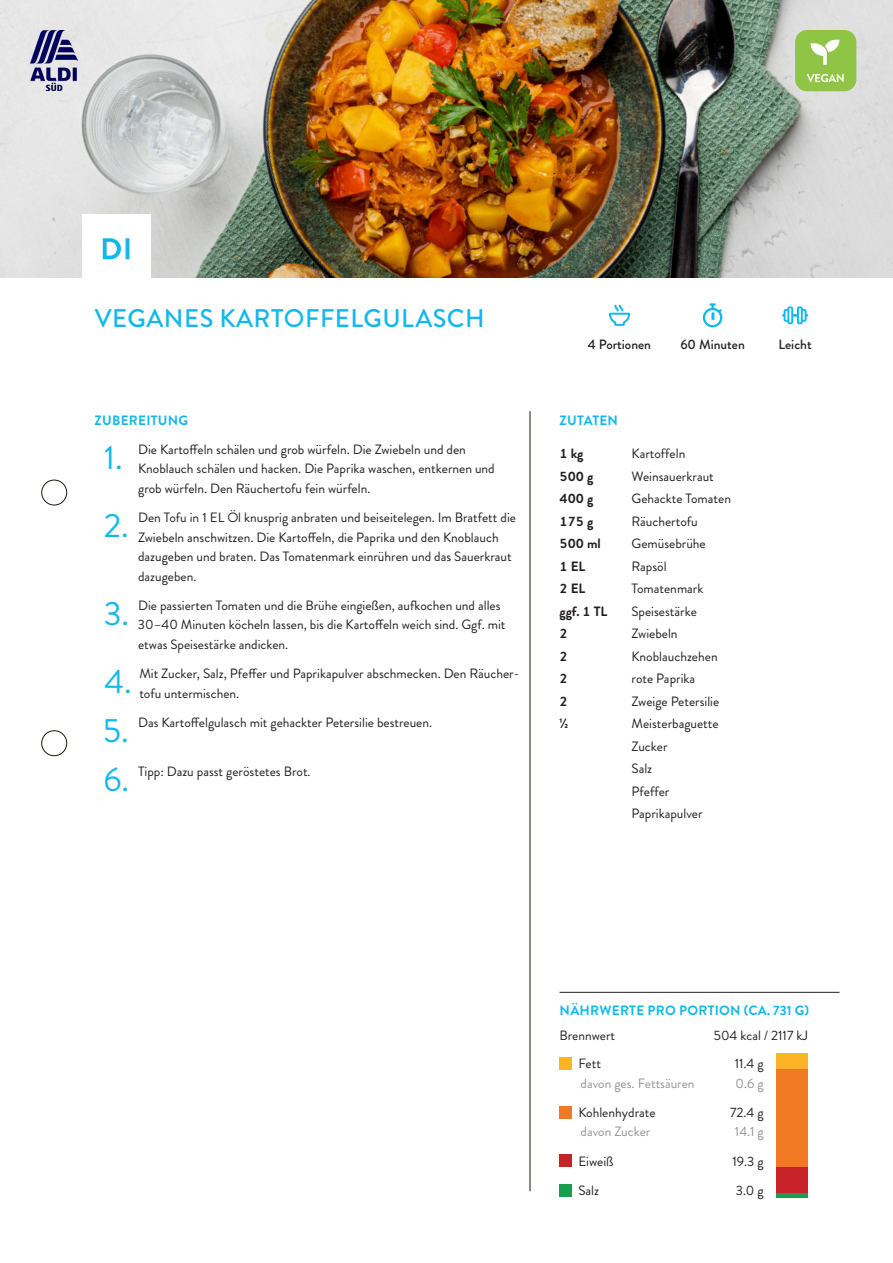
<style>
.page{position:relative;width:893px;height:1263px;background:#fff}
.page>*{position:absolute;margin:0;border:0;box-sizing:border-box;transform-origin:0 0}
.Zubereitungsliste{font:33.6px "Brandon Grotesque";color:#12b8ed}
.Headline_1{font:500 25.5px "Brandon Grotesque";letter-spacing:.02em;color:#12b8ed}
.Zubereitungsliste-2{font:13.5px/19.5px "Brandon Grotesque";color:#231f20}
.Absatzformat_1{font:13.5px "Brandon Grotesque";color:#231f20}
.Headline_2{font:700 13.5px "Brandon Grotesque";letter-spacing:.02em;color:#12b8ed}
.Naehrwerte_Liste{font:13.5px "Brandon Grotesque";color:#231f20}
.Naehrwerte_Liste-2{font:13.5px "Brandon Grotesque";color:#939598}
.Absatzformat_1-2{font:700 13.5px "Brandon Grotesque";color:#231f20}
.txt{font:500 13.5px "Brandon Grotesque";color:#231f20}
.Headline_2-2{font:13.5px "Brandon Grotesque";color:#231f20}
</style>
<div class="page">
<div style="left:42px;top:480px;width:25px;height:25px;border:1px solid #1d160f;border-radius:50%"></div>
<div style="left:42px;top:730px;width:25px;height:26px;border:1px solid #1d160f;border-radius:50%"></div>
<hr style="left:530px;top:411px;width:1px;height:780px;background:#1d160f">
<svg style="left:782px;top:306px;width:26px;height:18px"></svg>
<svg style="left:703px;top:303px;width:19px;height:24px"></svg>
<svg style="left:609px;top:305px;width:21px;height:21px"></svg>
<img style="left:0;top:0;width:893px;height:278px">
<div style="left:82px;top:214px;width:69px;height:69px;background:#fff"></div>
<img style="left:30px;top:30px;width:47px;height:60px">
<div style="left:560px;top:1057px;width:12px;height:13px;background:#fcb325"></div>
<div style="left:560px;top:1105px;width:12px;height:13px;background:#f27923"></div>
<div style="left:560px;top:1154px;width:12px;height:13px;background:#c62227"></div>
<div style="left:560px;top:1183px;width:12px;height:13px;background:#169f4e"></div>
<hr style="left:560px;top:992px;width:279px;height:1px;background:#231f20">
<div style="left:776px;top:1068px;width:32px;height:99px;background:#f27923"></div>
<div style="left:776px;top:1053px;width:32px;height:15px;background:#fcb325"></div>
<div style="left:776px;top:1167px;width:32px;height:26px;background:#c62227"></div>
<svg style="left:103px;top:238px;width:26px;height:21px"></svg>
<hr style="left:776px;top:1193px;width:32px;height:4px;background:#169f4e">
<div style="left:795px;top:30px;width:61px;height:61px;background:#8fc445;border-radius:12px"></div>
<svg style="left:807px;top:74px;width:37px;height:8px"></svg>
<svg style="left:810px;top:40px;width:29px;height:25px"></svg>
<p class="Headline_1" style="left:95px;top:301px;width:392px">VEGANES KARTOFFELGULASCH</p>
<p class="Headline_2" style="left:95px;top:411px;width:95px">ZUBEREITUNG</p>
<p class="Zubereitungsliste" style="left:104px;top:434px;width:20px">1.</p>
<p class="Zubereitungsliste-2" style="left:138px;top:440px;width:358px">Die Kartoffeln schälen und grob würfeln. Die Zwiebeln und den<br>Knoblauch schälen und hacken. Die Paprika waschen, entkernen und grob würfeln. Den Räuchertofu fein würfeln.</p>
<p class="Zubereitungsliste" style="left:104px;top:502px;width:27px">2.</p>
<p class="Zubereitungsliste-2" style="left:138px;top:508px;width:379px">Den Tofu in 1 EL Öl knusprig anbraten und beiseitelegen. Im Bratfett die Zwiebeln anschwitzen. Die Kartoffeln, die Paprika und den Knoblauch dazugeben und braten. Das Tomatenmark einrühren und das Sauerkraut dazugeben.</p>
<p class="Zubereitungsliste" style="left:104px;top:590px;width:27px">3.</p>
<p class="Zubereitungsliste-2" style="left:138px;top:596px;width:369px">Die passierten Tomaten und die Brühe eingießen, aufkochen und alles<br>30–40 Minuten köcheln lassen, bis die Kartoffeln weich sind. Ggf. mit etwas Speisestärke andicken.</p>
<p class="Zubereitungsliste" style="left:105px;top:658px;width:29px">4.</p>
<p class="Zubereitungsliste-2" style="left:139px;top:664px;width:381px">Mit Zucker, Salz, Pfeffer und Paprikapulver abschmecken. Den Räucher&shy;tofu untermischen.</p>
<p class="Zubereitungsliste" style="left:103px;top:707px;width:27px">5.</p>
<p class="Zubereitungsliste-2" style="left:138px;top:713px;width:296px">Das Kartoffelgulasch mit gehackter Petersilie bestreuen.</p>
<p class="Zubereitungsliste" style="left:103px;top:756px;width:27px">6.</p>
<p class="Zubereitungsliste-2" style="left:138px;top:761px;width:174px">Tipp: Dazu passt geröstetes Brot.</p>
<p class="txt" style="left:588px;top:335px;width:65px">4 Portionen</p>
<p class="txt" style="left:680px;top:335px;width:66px">60 Minuten</p>
<p class="txt" style="left:778px;top:335px;width:35px">Leicht</p>
<p class="Headline_2" style="left:560px;top:411px;width:60px">ZUTATEN</p>
<p class="Absatzformat_1-2" style="left:560px;top:444px;width:25px">1 kg</p>
<p class="Absatzformat_1" style="left:631px;top:444px;width:55px">Kartoffeln</p>
<p class="Absatzformat_1-2" style="left:560px;top:467px;width:35px">500 g</p>
<p class="Absatzformat_1" style="left:631px;top:467px;width:84px">Weinsauerkraut</p>
<p class="Absatzformat_1-2" style="left:560px;top:489px;width:35px">400 g</p>
<p class="Absatzformat_1" style="left:631px;top:489px;width:101px">Gehackte Tomaten</p>
<p class="Absatzformat_1-2" style="left:560px;top:512px;width:35px">175 g</p>
<p class="Absatzformat_1" style="left:631px;top:512px;width:68px">Räuchertofu</p>
<p class="Absatzformat_1-2" style="left:560px;top:534px;width:43px">500 ml</p>
<p class="Absatzformat_1" style="left:631px;top:534px;width:76px">Gemüsebrühe</p>
<p class="Absatzformat_1-2" style="left:560px;top:557px;width:27px">1 EL</p>
<p class="Absatzformat_1" style="left:631px;top:557px;width:37px">Rapsöl</p>
<p class="Absatzformat_1-2" style="left:560px;top:579px;width:27px">2 EL</p>
<p class="Absatzformat_1" style="left:631px;top:579px;width:73px">Tomatenmark</p>
<p class="Absatzformat_1-2" style="left:560px;top:602px;width:49px">ggf. 1 TL</p>
<p class="Absatzformat_1" style="left:631px;top:602px;width:67px">Speisestärke</p>
<p class="Absatzformat_1-2" style="left:560px;top:624px;width:10px">2</p>
<p class="Absatzformat_1" style="left:631px;top:624px;width:48px">Zwiebeln</p>
<p class="Absatzformat_1-2" style="left:560px;top:647px;width:10px">2</p>
<p class="Absatzformat_1" style="left:631px;top:647px;width:88px">Knoblauchzehen</p>
<p class="Absatzformat_1-2" style="left:560px;top:669px;width:10px">2</p>
<p class="Absatzformat_1" style="left:631px;top:669px;width:65px">rote Paprika</p>
<p class="Absatzformat_1-2" style="left:560px;top:692px;width:10px">2</p>
<p class="Absatzformat_1" style="left:631px;top:692px;width:89px">Zweige Petersilie</p>
<p class="Absatzformat_1-2" style="left:560px;top:714px;width:10px">½</p>
<p class="Absatzformat_1" style="left:631px;top:714px;width:89px">Meisterbaguette</p>
<p class="Absatzformat_1" style="left:631px;top:737px;width:37px">Zucker</p>
<p class="Absatzformat_1" style="left:631px;top:759px;width:22px">Salz</p>
<p class="Absatzformat_1" style="left:631px;top:782px;width:39px">Pfeffer</p>
<p class="Absatzformat_1" style="left:631px;top:804px;width:73px">Paprikapulver</p>
<p class="Headline_2" style="left:560px;top:1001px;width:251px">NÄHRWERTE PRO PORTION (CA. 731 G)</p>
<p class="Headline_2-2" style="left:560px;top:1026px;width:57px">Brennwert</p>
<p class="Headline_2-2" style="left:714px;top:1026px;width:96px">504 kcal / 2117 kJ</p>
<p class="Naehrwerte_Liste" style="left:578px;top:1054px;width:24px">Fett</p>
<p class="Naehrwerte_Liste-2" style="left:580px;top:1074px;width:116px">davon ges. Fettsäuren</p>
<p class="Naehrwerte_Liste" style="left:735px;top:1054px;width:30px">11.4 g</p>
<p class="Naehrwerte_Liste-2" style="left:736px;top:1074px;width:29px">0.6 g</p>
<p class="Naehrwerte_Liste" style="left:578px;top:1103px;width:79px">Kohlenhydrate</p>
<p class="Naehrwerte_Liste-2" style="left:580px;top:1122px;width:71px">davon Zucker</p>
<p class="Naehrwerte_Liste" style="left:730px;top:1103px;width:35px">72.4 g</p>
<p class="Naehrwerte_Liste-2" style="left:735px;top:1122px;width:30px">14.1 g</p>
<p class="Naehrwerte_Liste" style="left:578px;top:1152px;width:37px">Eiweiß</p>
<p class="Naehrwerte_Liste" style="left:732px;top:1152px;width:33px">19.3 g</p>
<p class="Naehrwerte_Liste" style="left:578px;top:1181px;width:22px">Salz</p>
<p class="Naehrwerte_Liste" style="left:736px;top:1181px;width:29px">3.0 g</p>
</div>
